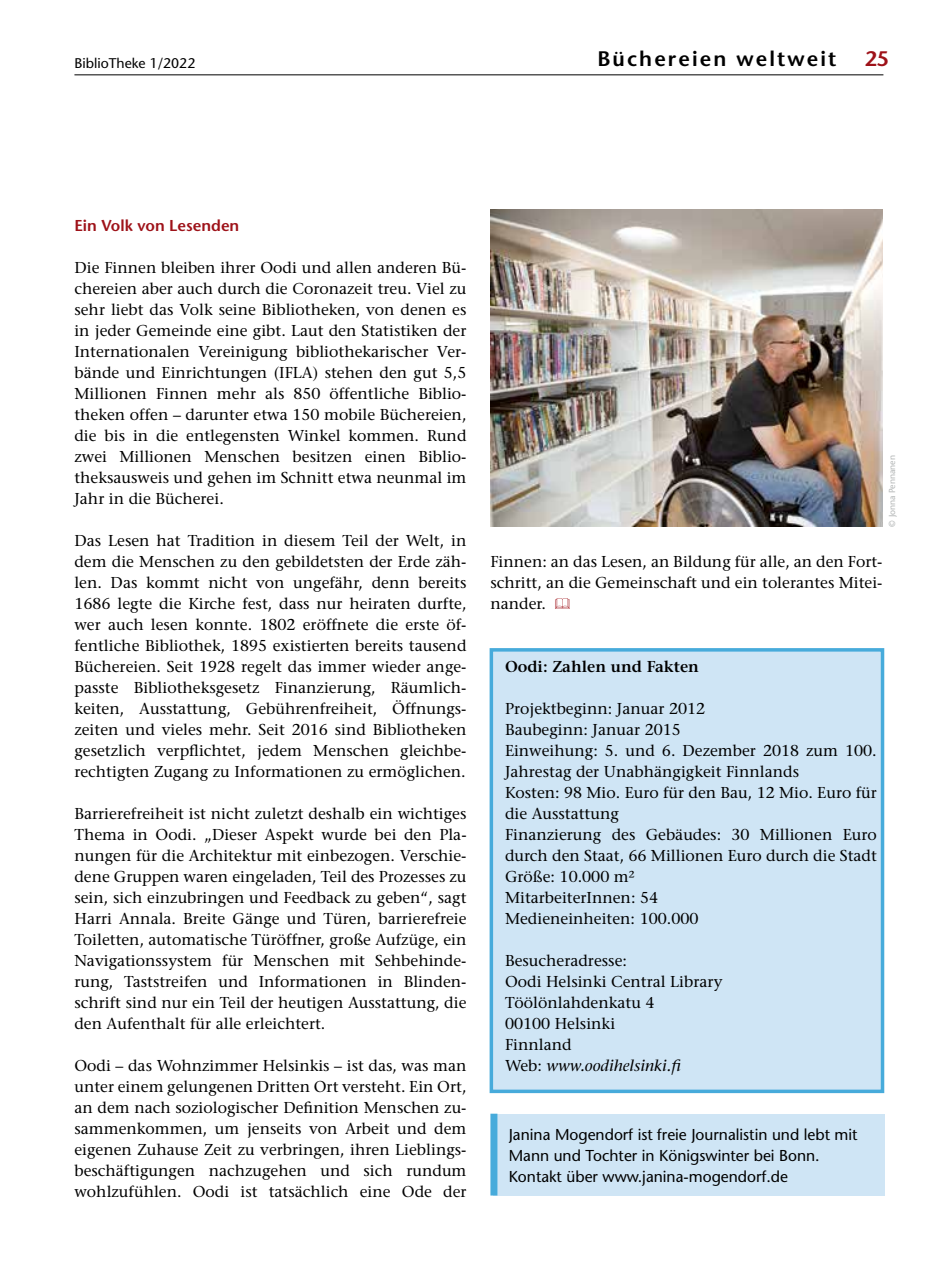
<style>
.page{position:relative;width:943px;height:1265px;background:#fff}
.page>*{position:absolute;margin:0;border:0;box-sizing:border-box;transform-origin:0 0}
.t1{font:600 21px "Stone Sans";letter-spacing:.1em;color:#000}
.t2{font:600 21px "Stone Sans";color:#9e1219}
.t3{font:15.75px/21px "Stone Serif";color:#000;text-align:justify}
.t4{font:15.75px/21px "Stone Sans";color:#000}
.t5{font:600 15.75px "Stone Serif";color:#000}
.t6{font:600 15.75px "Stone Sans";color:#9e1219}
.t7{font:14px "Stone Sans";color:#000}
.t8{font:8.75px "Stone Sans";color:#b1b4b4}
.s1{font-style:italic}
</style>
<div class="page">
<div style="left:489px;top:648px;width:395px;height:445px;background:#cfe5f5;border:4px solid #47abdb"></div>
<hr style="left:74px;top:74px;width:809px;height:1px;background:#000">
<div style="left:493px;top:1114px;width:391px;height:82px;background:#cfe5f5"></div>
<div style="left:490px;top:1114px;width:7px;height:82px;background:#47abdb"></div>
<svg style="left:555px;top:598px;width:14px;height:11px"></svg>
<img style="left:490px;top:210px;width:392px;height:317px">
<p class="t7" style="left:74px;top:55px;width:122px">BiblioTheke 1/2022</p>
<h1 class="t1" style="left:597px;top:46px;width:240px">Büchereien weltweit</h1>
<h1 class="t2" style="left:864px;top:46px;width:26px">25</h1>
<p class="t6" style="left:74px;top:216px;width:166px">Ein Volk von Lesenden</p>
<p class="t3" style="left:74px;top:257px;width:393px">Die Finnen bleiben ihrer Oodi und allen anderen Bü&shy;chereien aber auch durch die Coronazeit treu. Viel zu sehr liebt das Volk seine Bibliotheken, von denen es in jeder Gemeinde eine gibt. Laut den Statistiken der Internationalen Vereinigung bibliothekarischer Ver&shy;bände und Einrichtungen (IFLA) stehen den gut 5,5<br>Millionen Finnen mehr als 850 öffentliche Biblio&shy;theken offen – darunter etwa 150 mobile Büchereien, die bis in die entlegensten Winkel kommen. Rund zwei Millionen Menschen besitzen einen Biblio&shy;theksausweis und gehen im Schnitt etwa neunmal im Jahr in die Bücherei.</p>
<p class="t3" style="left:74px;top:530px;width:393px">Das Lesen hat Tradition in diesem Teil der Welt, in dem die Menschen zu den gebildetsten der Erde zäh&shy;len. Das kommt nicht von ungefähr, denn bereits 1686 legte die Kirche fest, dass nur heiraten durfte, wer auch lesen konnte. 1802 eröffnete die erste öf&shy;fentliche Bibliothek, 1895 existierten bereits tausend Büchereien. Seit 1928 regelt das immer wieder ange&shy;passte Bibliotheksgesetz Finanzierung, Räumlich&shy;keiten, Ausstattung, Gebührenfreiheit, Öffnungs&shy;zeiten und vieles mehr. Seit 2016 sind Bibliotheken gesetzlich verpflichtet, jedem Menschen gleichbe&shy;rechtigten Zugang zu Informationen zu ermöglichen.</p>
<p class="t3" style="left:74px;top:803px;width:393px">Barrierefreiheit ist nicht zuletzt deshalb ein wichtiges Thema in Oodi. „Dieser Aspekt wurde bei den Pla&shy;nungen für die Architektur mit einbezogen. Verschie&shy;dene Gruppen waren eingeladen, Teil des Prozesses zu sein, sich einzubringen und Feedback zu geben“, sagt Harri Annala. Breite Gänge und Türen, barrierefreie Toiletten, automatische Türöffner, große Aufzüge, ein Navigationssystem für Menschen mit Sehbehinde&shy;rung, Taststreifen und Informationen in Blinden&shy;schrift sind nur ein Teil der heutigen Ausstattung, die den Aufenthalt für alle erleichtert.</p>
<p class="t3" style="left:74px;top:1055px;width:393px">Oodi – das Wohnzimmer Helsinkis – ist das, was man unter einem gelungenen Dritten Ort versteht. Ein Ort, an dem nach soziologischer Definition Menschen zu&shy;sammenkommen, um jenseits von Arbeit und dem eigenen Zuhause Zeit zu verbringen, ihren Lieblings&shy;beschäftigungen nachzugehen und sich rundum wohlzufühlen. Oodi ist tatsächlich eine Ode der</p>
<p class="t8" style="left:886px;top:527px;width:73px;rotate:-90deg">© Jonna Pennanen</p>
<p class="t3" style="left:490px;top:551px;width:393px">Finnen: an das Lesen, an Bildung für alle, an den Fort&shy;schritt, an die Gemeinschaft und ein tolerantes Mitei&shy;nander.</p>
<p class="t5" style="left:505px;top:657px;width:195px">Oodi: Zahlen und Fakten</p>
<p class="t3" style="left:505px;top:698px;width:373px;text-align:left">Projektbeginn: Januar 2012<br>Baubeginn: Januar 2015<br>Einweihung: 5. und 6. Dezember 2018 zum 100.<br>Jahrestag der Unabhängigkeit Finnlands<br>Kosten: 98 Mio. Euro für den Bau, 12 Mio. Euro für die Ausstattung<br>Finanzierung des Gebäudes: 30 Millionen Euro durch den Staat, 66 Millionen Euro durch die Stadt<br>Größe: 10.000 m²<br>MitarbeiterInnen: 54<br>Medieneinheiten: 100.000</p>
<p class="t3" style="left:505px;top:950px;width:219px;text-align:left">Besucheradresse:<br>Oodi Helsinki Central Library<br>Töölönlahdenkatu 4<br>00100 Helsinki<br>Finnland<br>Web: <span class="s1">www.oodihelsinki.fi</span></p>
<p class="t4" style="left:508px;top:1124px;width:350px">Janina Mogendorf ist freie Journalistin und lebt mit<br>Mann und Tochter in Königswinter bei Bonn.<br>Kontakt über www.janina-mogendorf.de</p>
</div>
